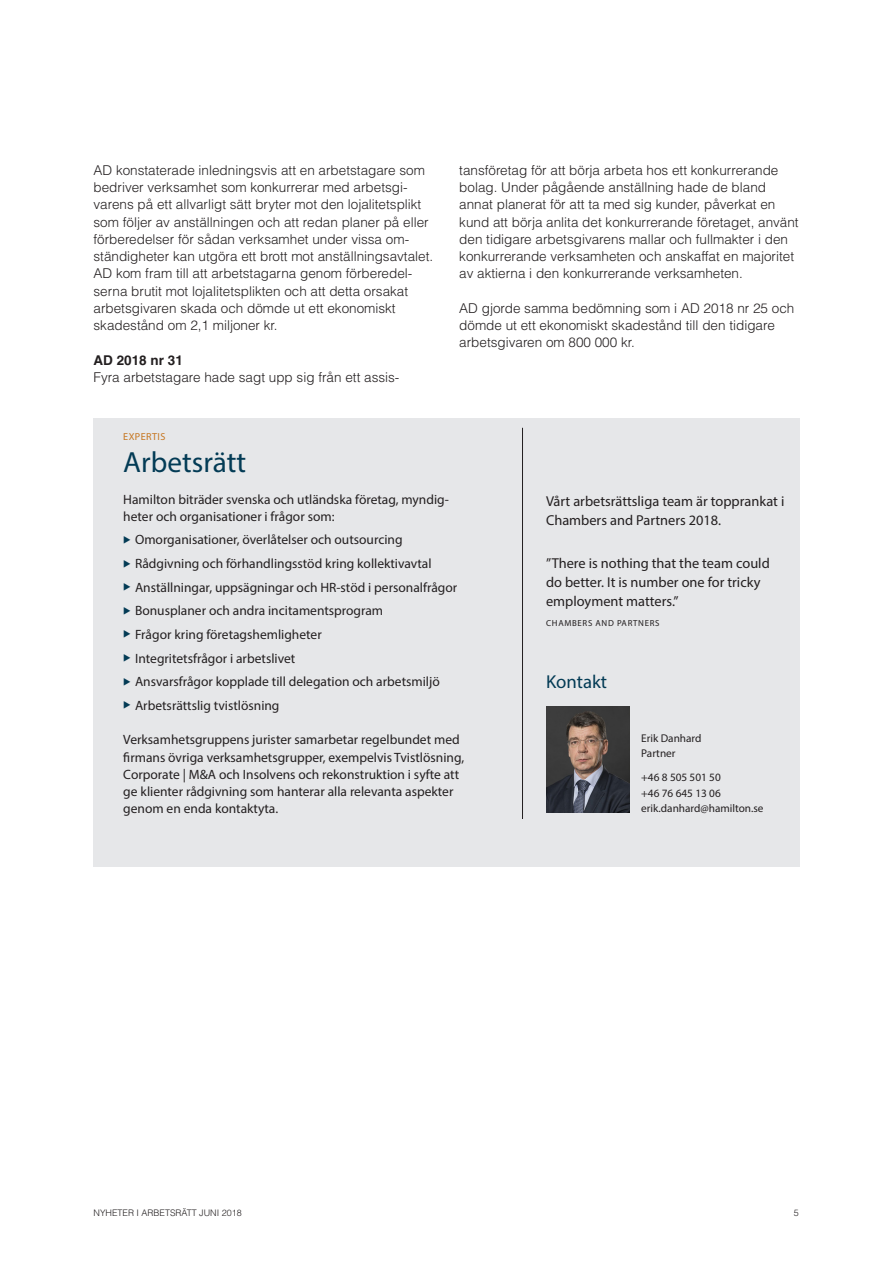
<style>
.page{position:relative;width:893px;height:1263px;background:#fff}
.page>*{position:absolute;margin:0;border:0;box-sizing:border-box;transform-origin:0 0}
.t1{font:29.25px "Myriad Pro";color:#033b55}
.t2{font:18.75px "Myriad Pro";color:#033b55}
.t3{font:14.4px/19.2px "Myriad Pro";color:#231f20}
.t4{font:300 13.5px/17.2px "Helvetica LT Pro";color:#231f20}
.t5{font:13.5px/17.2px "Myriad Pro";color:#231f20}
.t6{font:700 13.5px "Helvetica LT Pro";color:#231f20}
.t7{font:11.25px/15.5px "Myriad Pro";color:#231f20}
.t8{font:10.2px "Myriad Pro";letter-spacing:.04em;color:#c67620}
.t9{font:300 9px "Helvetica LT Pro";color:#231f20}
.t10{font:8.85px "Myriad Pro";letter-spacing:.08em;color:#231f20}
.s1{color:#033b55}
</style>
<div class="page">
<div style="left:94px;top:418px;width:706px;height:449px;background:#e6e7e9"></div>
<img style="left:546px;top:707px;width:83px;height:105px">
<hr style="left:522px;top:428px;width:1px;height:391px;background:#231f20">
<p class="t4" style="left:94px;top:161px;width:341px">AD konstaterade inledningsvis att en arbetstagare som bedriver verksamhet som konkurrerar med arbetsgi&shy;varens på ett allvarligt sätt bryter mot den lojalitetsplikt som följer av anställningen och att redan planer på eller förberedelser för sådan verksamhet under vissa om&shy;ständigheter kan utgöra ett brott mot anställningsavtalet.<br>AD kom fram till att arbetstagarna genom förberedel&shy;serna brutit mot lojalitetsplikten och att detta orsakat arbetsgivaren skada och dömde ut ett ekonomiskt skadestånd om 2,1 miljoner kr.</p>
<p class="t6" style="left:94px;top:352px;width:91px">AD 2018 nr 31</p>
<p class="t4" style="left:94px;top:368px;width:307px">Fyra arbetstagare hade sagt upp sig från ett assis-</p>
<p class="t8" style="left:123px;top:430px;width:44px">EXPERTIS</p>
<p class="t1" style="left:123px;top:444px;width:124px">Arbetsrätt</p>
<p class="t4" style="left:459px;top:161px;width:341px">tansföretag för att börja arbeta hos ett konkurrerande bolag. Under pågående anställning hade de bland annat planerat för att ta med sig kunder, påverkat en kund att börja anlita det konkurrerande företaget, använt den tidigare arbetsgivarens mallar och fullmakter i den konkurrerande verksamheten och anskaffat en majoritet av aktierna i den konkurrerande verksamheten.</p>
<p class="t4" style="left:459px;top:299px;width:337px">AD gjorde samma bedömning som i AD 2018 nr 25 och dömde ut ett ekonomiskt skadestånd till den tidigare arbetsgivaren om 800 000 kr.</p>
<p class="t5" style="left:123px;top:490px;width:327px">Hamilton biträder svenska och utländska företag, myndig&shy;heter och organisationer i frågor som:</p>
<p class="t5" style="left:123px;top:531px;width:281px"><span class="s1">◆</span> Omorganisationer, överlåtelser och outsourcing</p>
<p class="t5" style="left:123px;top:555px;width:310px"><span class="s1">◆</span> Rådgivning och förhandlingsstöd kring kollektivavtal</p>
<p class="t5" style="left:123px;top:578px;width:335px"><span class="s1">◆</span> Anställningar, uppsägningar och HR-stöd i personalfrågor</p>
<p class="t5" style="left:123px;top:602px;width:261px"><span class="s1">◆</span> Bonusplaner och andra incitamentsprogram</p>
<p class="t5" style="left:123px;top:625px;width:200px"><span class="s1">◆</span> Frågor kring företagshemligheter</p>
<p class="t5" style="left:123px;top:649px;width:173px"><span class="s1">◆</span> Integritetsfrågor i arbetslivet</p>
<p class="t5" style="left:123px;top:673px;width:318px"><span class="s1">◆</span> Ansvarsfrågor kopplade till delegation och arbetsmiljö</p>
<p class="t5" style="left:123px;top:696px;width:158px"><span class="s1">◆</span> Arbetsrättslig tvistlösning</p>
<p class="t5" style="left:123px;top:731px;width:342px">Verksamhetsgruppens jurister samarbetar regelbundet med firmans övriga verksamhetsgrupper, exempelvis Tvistlösning, Corporate | M&amp;A och Insolvens och rekonstruktion i syfte att ge klienter rådgivning som hanterar alla relevanta aspekter genom en enda kontaktyta.</p>
<p class="t7" style="left:641px;top:730px;width:62px">Erik Danhard<br>Partner</p>
<p class="t3" style="left:546px;top:491px;width:240px">Vårt arbetsrättsliga team är topprankat i<br>Chambers and Partners 2018.</p>
<p class="t3" style="left:546px;top:553px;width:225px">”There is nothing that the team could do better. It is number one for tricky employment matters.”</p>
<p class="t10" style="left:546px;top:618px;width:115px">CHAMBERS AND PARTNERS</p>
<p class="t2" style="left:546px;top:670px;width:63px">Kontakt</p>
<p class="t7" style="left:641px;top:770px;width:124px">+46 8 505 501 50<br>+46 76 645 13 06 erik.danhard@hamilton.se</p>
<p class="t9" style="left:94px;top:1207px;width:150px">NYHETER I ARBETSRÄTT JUNI 2018</p>
<p class="t9" style="left:794px;top:1207px;width:7px">5</p>
</div>
